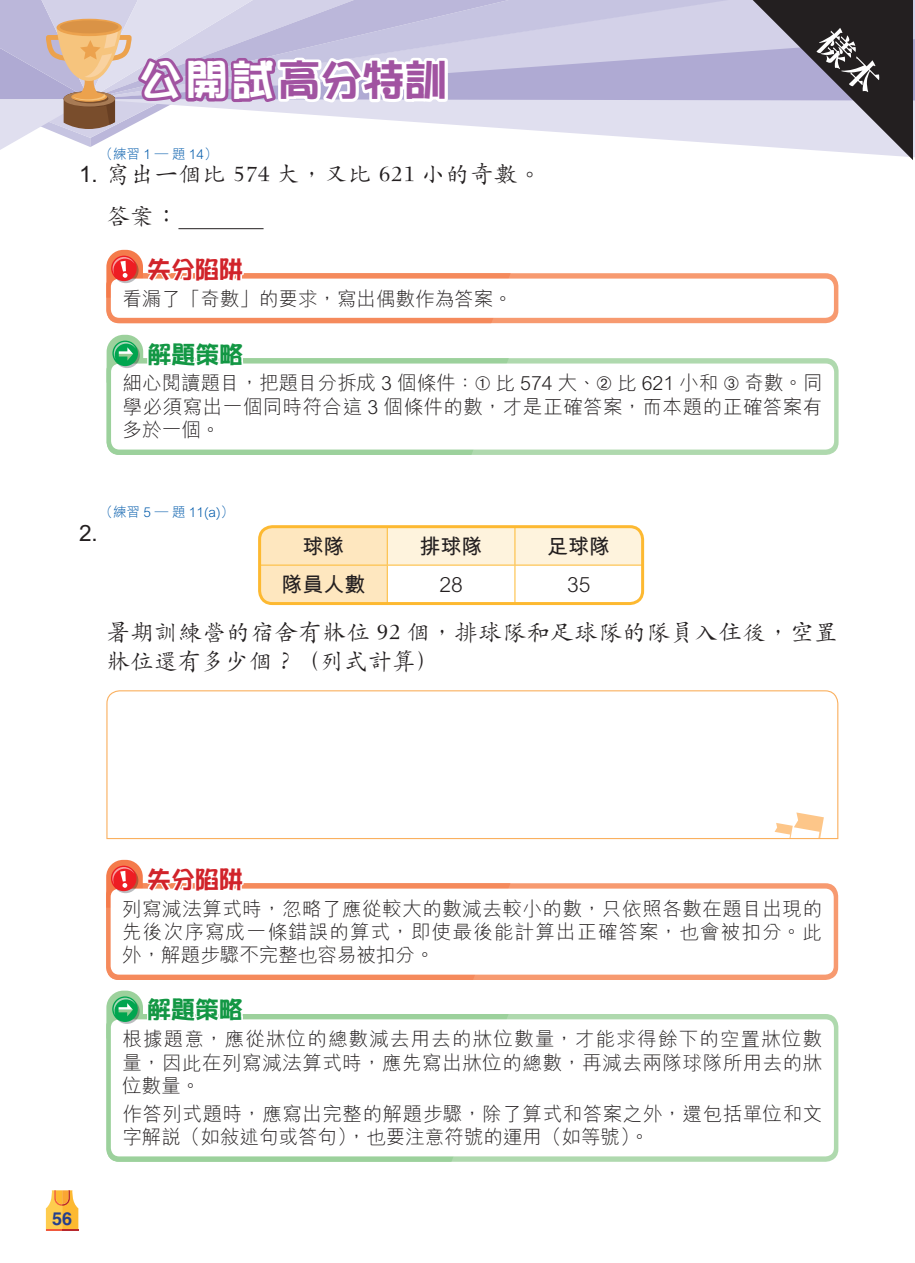
<style>
.page{position:relative;width:915px;height:1263px;background:#fff}
.page>*{position:absolute;margin:0;border:0;box-sizing:border-box;transform-origin:0 0}
.t1{font:42px "DFPGPOP1 W9 MP BF";letter-spacing:.05em;color:#a153a1}
._01_內文{font:500 24px/28.8px "EPH Kai HK";color:#231f20}
.t2{font:24px "DFPGPOP1 W9 MP BF";color:#139744}
.t3{font:24px "DFPGPOP1 W9 MP BF";color:#d1232a}
._01_內文-2{font:700 22.5px "M Hei HK";color:#231f20}
._00_圖文字{font:700 21px "M Hei HK";color:#231f20}
._00_圖文字-2{font:300 21px "M Hei HK";color:#231f20}
.陷阱策略{font:300 19.5px/23.4px "M Hei HK";letter-spacing:.03em;color:#231f20;text-align:justify}
.陷阱策略-2{font:300 19.5px "M Hei HK";color:#231f20}
.t4{font:700 18px "Helvetica LT Std";color:#253f8e}
._01_旁欄框字{font:300 13.5px "M Hei HK";color:#015aaa}
.s1{color:#fff}
.s2{font-family:"M Hei HK";font-weight:700;font-size:22.5px}
.s3{font-family:"Number Fonts Part";font-weight:500}
</style>
<div class="page">
<svg style="left:46px;top:1190px;width:32px;height:41px"></svg>
<svg style="left:450px;top:101px;width:299px;height:45px;fill:#e0dfef"></svg>
<svg style="left:562px;top:0;width:187px;height:99px;background:#c2bfde"></svg>
<svg style="left:450px;top:0;width:112px;height:99px;background:#c3c0de"></svg>
<hr style="left:178px;top:228px;width:85px;height:1px;background:#231f20">
<svg style="left:106px;top:690px;width:732px;height:150px"></svg>
<div style="left:107px;top:358px;width:731px;height:97px;background:#afd9ae;border-radius:13px"></div>
<div style="left:111px;top:364px;width:722px;height:86px;background:#fff;border-radius:9px"></div>
<svg style="left:107px;top:335px;width:406px;height:120px"></svg>
<div style="left:106px;top:1014px;width:732px;height:148px;background:#afd9ae;border-radius:13px"></div>
<svg style="left:106px;top:1014px;width:407px;height:148px;fill:#9cd19c"></svg>
<div style="left:111px;top:1019px;width:722px;height:137px;background:#fff;border-radius:9px"></div>
<svg style="left:106px;top:990px;width:149px;height:48px"></svg>
<div style="left:106px;top:273px;width:732px;height:50px;background:#f79a70;border-radius:13px"></div>
<div style="left:111px;top:279px;width:722px;height:39px;background:#fff;border-radius:9px"></div>
<svg style="left:106px;top:250px;width:407px;height:73px"></svg>
<div style="left:106px;top:883px;width:731px;height:97px;background:#f79a70;border-radius:13px"></div>
<div style="left:111px;top:889px;width:722px;height:86px;background:#fff;border-radius:9px"></div>
<svg style="left:106px;top:860px;width:407px;height:120px"></svg>
<svg style="left:262px;top:529px;width:378px;height:72px"></svg>
<hr style="left:387px;top:527px;width:1px;height:38px;background:#fdb931">
<hr style="left:514px;top:527px;width:1px;height:38px;background:#fdb931">
<hr style="left:259px;top:565px;width:128px;height:1px;background:#fdb931">
<hr style="left:387px;top:565px;width:127px;height:1px;background:#fdb931">
<hr style="left:387px;top:565px;width:1px;height:38px;background:#fdb931">
<hr style="left:514px;top:565px;width:128px;height:1px;background:#fdb931">
<hr style="left:514px;top:565px;width:1px;height:38px;background:#fdb931">
<div style="left:258px;top:525px;width:386px;height:80px;border:3px solid #fdb931;border-radius:13px"></div>
<svg style="left:0;top:0;width:450px;height:150px"></svg>
<svg style="left:749px;top:0;width:166px;height:160px;background:#7e7b87"></svg>
<h1 class="t1" style="left:140px;top:59px;width:308px"><span class="s1">公開試</span>高分特訓</h1>
<p class="_01_旁欄框字" style="left:100px;top:147px;width:119px">（練習 1 ─ 題 14）</p>
<p class="_01_內文" style="left:79px;top:158px;width:464px"><span class="s2">1.</span> 寫出一個比 574 大，又比 621 小的奇數。</p>
<p class="_01_內文" style="left:106px;top:200px;width:73px">答案：</p>
<p class="t3" style="left:147px;top:257px;width:97px">失分陷阱</p>
<p class="陷阱策略-2" style="left:122px;top:288px;width:391px">看漏了「奇數」的要求，寫出偶數作為答案。</p>
<p class="t2" style="left:147px;top:342px;width:97px">解題策略</p>
<p class="陷阱策略" style="left:123px;top:371px;width:701px">細心閱讀題目，把題目分拆成 3 個條件：<span class="s3">A</span> 比 574 大、<span class="s3">B</span> 比 621 小和 <span class="s3">C</span> 奇數。同學必須寫出一個同時符合這 3 個條件的數，才是正確答案，而本題的正確答案有多於一個。</p>
<p class="_01_內文-2" style="left:79px;top:516px;width:20px">2.</p>
<p class="_01_旁欄框字" style="left:100px;top:505px;width:136px">（練習 5 ─ 題 11(a)）</p>
<p class="_00_圖文字" style="left:302px;top:531px;width:44px">球隊</p>
<p class="_00_圖文字" style="left:419px;top:531px;width:64px">排球隊</p>
<p class="_00_圖文字" style="left:547px;top:531px;width:64px">足球隊</p>
<p class="_00_圖文字" style="left:281px;top:569px;width:86px">隊員人數</p>
<p class="_00_圖文字-2" style="left:439px;top:574px;width:25px">28</p>
<p class="_00_圖文字-2" style="left:567px;top:574px;width:25px">35</p>
<p class="_01_內文" style="left:106px;top:617px;width:733px">暑期訓練營的宿舍有床位 92 個，排球隊和足球隊的隊員入住後，空置牀位還有多少個？（列式計算）</p>
<p class="t4" style="left:52px;top:1207px;width:22px">56</p>
<p class="t3" style="left:147px;top:867px;width:97px">失分陷阱</p>
<p class="陷阱策略" style="left:122px;top:896px;width:701px">列寫減法算式時，忽略了應從較大的數減去較小的數，只依照各數在題目出現的先後次序寫成一條錯誤的算式，即使最後能計算出正確答案，也會被扣分。此外，解題步驟不完整也容易被扣分。</p>
<p class="t2" style="left:147px;top:998px;width:97px">解題策略</p>
<p class="陷阱策略" style="left:122px;top:1027px;width:701px">根據題意，應從牀位的總數減去用去的牀位數量，才能求得餘下的空置牀位數量，因此在列寫減法算式時，應先寫出牀位的總數，再減去兩隊球隊所用去的牀位數量。</p>
<p class="陷阱策略" style="left:122px;top:1101px;width:701px">作答列式題時，應寫出完整的解題步驟，除了算式和答案之外，還包括單位和文字解說（如敍述句或答句），也要注意符號的運用（如等號）。</p>
</div>
